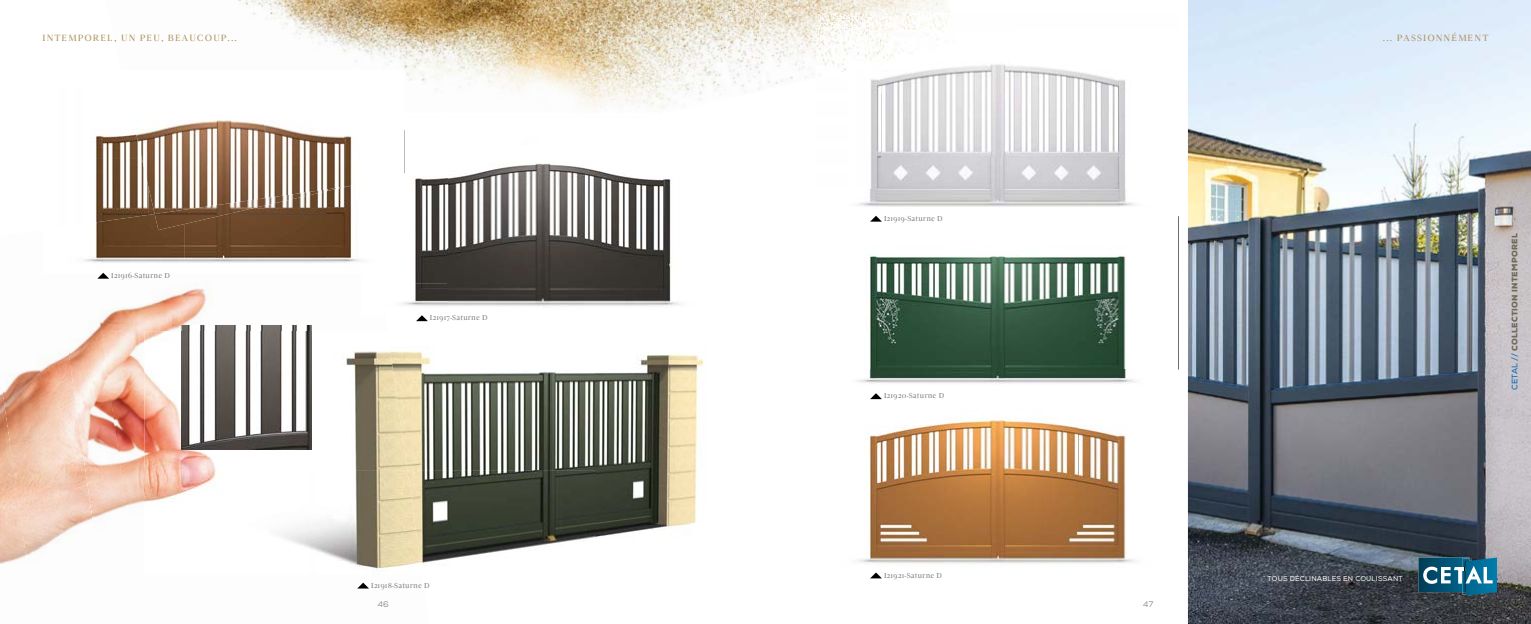
<style>
.page{position:relative;width:1531px;height:624px;background:#fff}
.page>*{position:absolute;margin:0;border:0;box-sizing:border-box;transform-origin:0 0}
.t1{font:10px "Novar";letter-spacing:.1em;color:#b1905d}
.t2{font:8px "Novar";letter-spacing:.01em;color:#7c7b7b}
.t3{font:900 8px "Nexa";letter-spacing:.04em;color:#70695a}
.t4{font:8px "Nexa";color:#7c7b7b}
.t5{font:7px "Nexa";color:#fff}
.s1{font-weight:700;color:#1d71b8}
</style>
<div class="page">
<img style="left:1188px;top:0;width:343px;height:624px">
<img style="left:765px;top:0;width:185px;height:84px">
<img style="left:238px;top:0;width:50px;height:25px">
<img style="left:288px;top:0;width:147px;height:62px">
<img style="left:435px;top:0;width:147px;height:93px">
<img style="left:288px;top:58px;width:17px;height:4px">
<img style="left:582px;top:0;width:147px;height:109px">
<img style="left:401px;top:59px;width:60px;height:34px">
<img style="left:729px;top:0;width:36px;height:90px">
<img style="left:573px;top:93px;width:35px;height:16px">
<img style="left:23px;top:359px;width:34px;height:73px">
<img style="left:143px;top:288px;width:65px;height:55px">
<img style="left:57px;top:306px;width:86px;height:207px">
<img style="left:0;top:372px;width:36px;height:192px">
<img style="left:105px;top:353px;width:39px;height:40px">
<img style="left:110px;top:388px;width:34px;height:125px">
<img style="left:10px;top:432px;width:97px;height:132px">
<img style="left:181px;top:325px;width:131px;height:125px">
<img style="left:144px;top:470px;width:72px;height:32px">
<img style="left:144px;top:331px;width:63px;height:139px">
<img style="left:207px;top:456px;width:8px;height:14px">
<svg style="left:1418px;top:557px;width:79px;height:38px;background:#327692"></svg>
<img style="left:401px;top:70px;width:3px;height:23px">
<img style="left:94px;top:135px;width:45px;height:24px">
<img style="left:95px;top:159px;width:45px;height:54px">
<img style="left:140px;top:151px;width:124px;height:62px">
<img style="left:264px;top:151px;width:88px;height:35px">
<img style="left:126px;top:120px;width:226px;height:31px">
<img style="left:83px;top:213px;width:243px;height:51px">
<img style="left:326px;top:184px;width:35px;height:79px">
<img style="left:155px;top:186px;width:192px;height:44px">
<img style="left:392px;top:351px;width:203px;height:119px">
<img style="left:595px;top:354px;width:109px;height:183px">
<img style="left:422px;top:470px;width:174px;height:95px">
<img style="left:301px;top:470px;width:121px;height:101px">
<img style="left:301px;top:366px;width:106px;height:104px">
<img style="left:343px;top:351px;width:49px;height:15px">
<svg style="left:97px;top:273px;width:12px;height:6px"></svg>
<svg style="left:358px;top:582px;width:11px;height:6px"></svg>
<img style="left:448px;top:169px;width:233px;height:137px">
<img style="left:404px;top:173px;width:44px;height:110px">
<img style="left:402px;top:283px;width:46px;height:24px">
<img style="left:404px;top:130px;width:187px;height:43px">
<img style="left:869px;top:254px;width:78px;height:98px">
<img style="left:947px;top:254px;width:179px;height:98px">
<img style="left:870px;top:352px;width:209px;height:17px">
<img style="left:1079px;top:352px;width:47px;height:17px">
<img style="left:857px;top:369px;width:279px;height:195px">
<img style="left:857px;top:387px;width:279px;height:4px">
<img style="left:816px;top:13px;width:134px;height:18px">
<img style="left:882px;top:64px;width:244px;height:126px">
<img style="left:816px;top:78px;width:66px;height:112px">
<img style="left:816px;top:31px;width:142px;height:47px">
<img style="left:856px;top:190px;width:281px;height:17px">
<svg style="left:416px;top:315px;width:12px;height:6px"></svg>
<svg style="left:870px;top:216px;width:12px;height:6px"></svg>
<svg style="left:870px;top:393px;width:12px;height:6px"></svg>
<svg style="left:870px;top:572px;width:12px;height:6px"></svg>
<p class="t1" style="left:43px;top:32px;width:196px">INTEMPOREL, UN PEU, BEAUCOUP...</p>
<p class="t2" style="left:111px;top:271px;width:60px">I21916-Saturne D</p>
<p class="t2" style="left:430px;top:313px;width:59px">I21917-Saturne D</p>
<p class="t2" style="left:371px;top:580px;width:60px">I21918-Saturne D</p>
<p class="t4" style="left:378px;top:599px;width:12px">46</p>
<p class="t2" style="left:884px;top:214px;width:60px">I21919-Saturne D</p>
<p class="t2" style="left:884px;top:391px;width:62px">I21920-Saturne D</p>
<p class="t2" style="left:884px;top:570px;width:60px">I21921-Saturne D</p>
<p class="t4" style="left:1143px;top:599px;width:11px">47</p>
<p class="t1" style="left:1383px;top:32px;width:107px">... PASSIONNÉMENT</p>
<p class="t5" style="left:1267px;top:575px;width:137px">TOUS DÉCLINABLES EN COULISSANT</p>
<p class="t3" style="left:1509px;top:390px;width:158px;rotate:-90deg"><span class="s1">CETAL //</span> COLLECTION INTEMPOREL</p>
</div>
